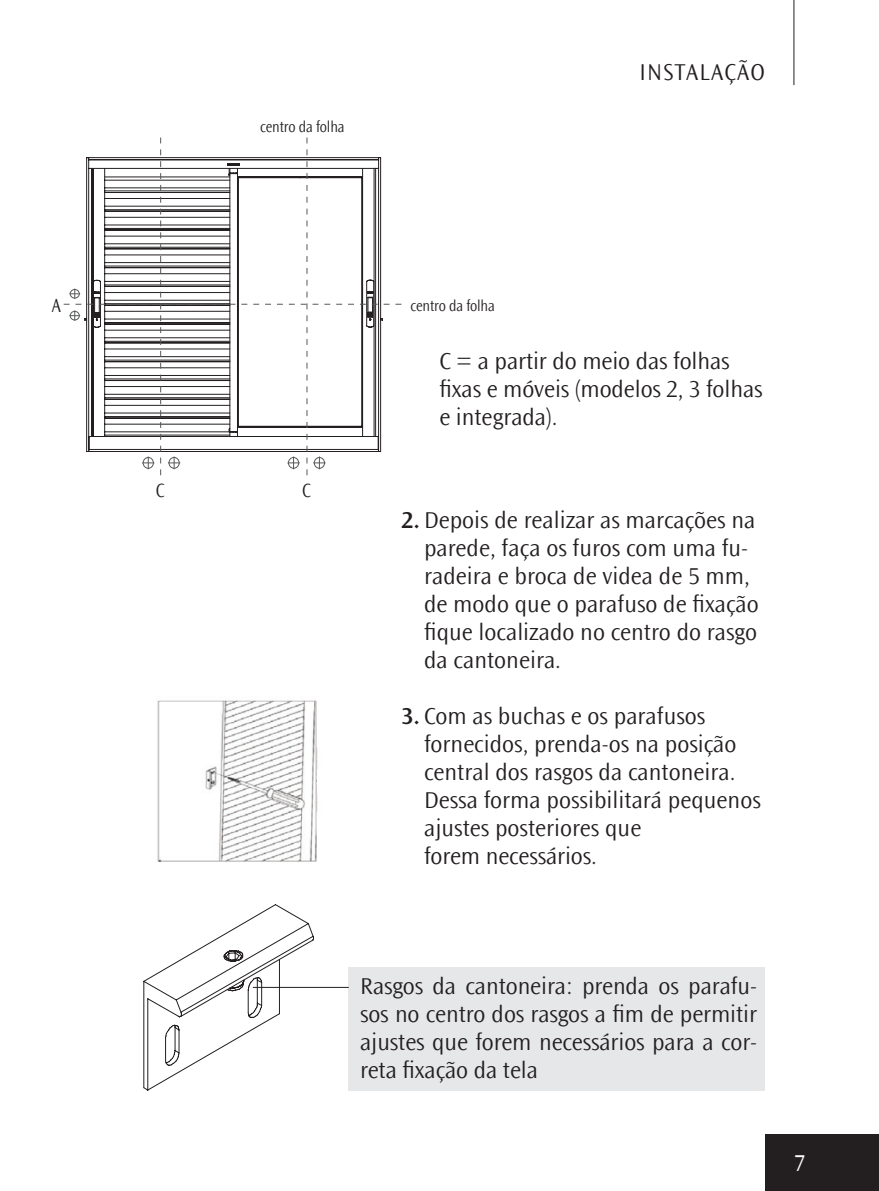
<style>
.page{position:relative;width:879px;height:1191px;background:#fff}
.page>*{position:absolute;margin:0;border:0;box-sizing:border-box;transform-origin:0 0}
.t1{font:300 24px/28px "Ocean Sans Std";color:#231f20}
.t2{font:300 24px "Ocean Sans Std";letter-spacing:.05em;color:#231f20}
.t3{font:24px "Ocean Sans Std";color:#fff;scale:.9 1}
.t4{font:300 20px "Ocean Sans Std";color:#231f20;scale:.9 1}
.t5{font:300 16px "Ocean Sans Std";letter-spacing:-.01em;color:#231f20;scale:.9 1}
.s1{font-weight:600}
</style>
<div class="page">
<hr style="left:793px;top:0;width:1px;height:85px;background:#231f20">
<div style="left:765px;top:1134px;width:114px;height:57px;background:#231f20"></div>
<div style="left:349px;top:967px;width:416px;height:123px;background:#e6e7e9"></div>
<img style="left:157px;top:700px;width:161px;height:162px">
<svg style="left:143px;top:904px;width:171px;height:186px"></svg>
<svg style="left:64px;top:137px;width:337px;height:338px"></svg>
<div style="left:317px;top:770px;width:15px;height:23px;background:#fff"></div>
<hr style="left:253px;top:987px;width:96px;height:1px;background:#231f20">
<p class="t4" style="left:52px;top:294px;width:12px">A</p>
<p class="t5" style="left:260px;top:117px;width:95px">centro da folha</p>
<p class="t2" style="left:639px;top:58px;width:127px">INSTALAÇÃO</p>
<p class="t4" style="left:156px;top:479px;width:11px">C</p>
<p class="t4" style="left:302px;top:479px;width:11px">C</p>
<p class="t5" style="left:410px;top:296px;width:95px">centro da folha</p>
<p class="t1" style="left:439px;top:347px;width:325px">C = a partir do meio das folhas fixas e móveis (modelos 2, 3 folhas e integrada).</p>
<p class="t1" style="left:424px;top:506px;width:336px;text-indent:-23px"><span class="s1">2.</span> Depois de realizar as marcações na parede, faça os furos com uma fu&shy;radeira e broca de videa de 5 mm, de modo que o parafuso de fixação fique localizado no centro do rasgo da cantoneira.</p>
<p class="t1" style="left:424px;top:702px;width:338px;text-indent:-23px"><span class="s1">3.</span> Com as buchas e os parafusos fornecidos, prenda-os na posição central dos rasgos da cantoneira.<br>Dessa forma possibilitará pequenos ajustes posteriores que<br>forem necessários.</p>
<p class="t1" style="left:360px;top:972px;width:398px;text-align:justify">Rasgos da cantoneira: prenda os parafu&shy;sos no centro dos rasgos a fim de permitir ajustes que forem necessários para a cor&shy;reta fixação da tela</p>
<p class="t3" style="left:794px;top:1150px;width:13px">7</p>
</div>
